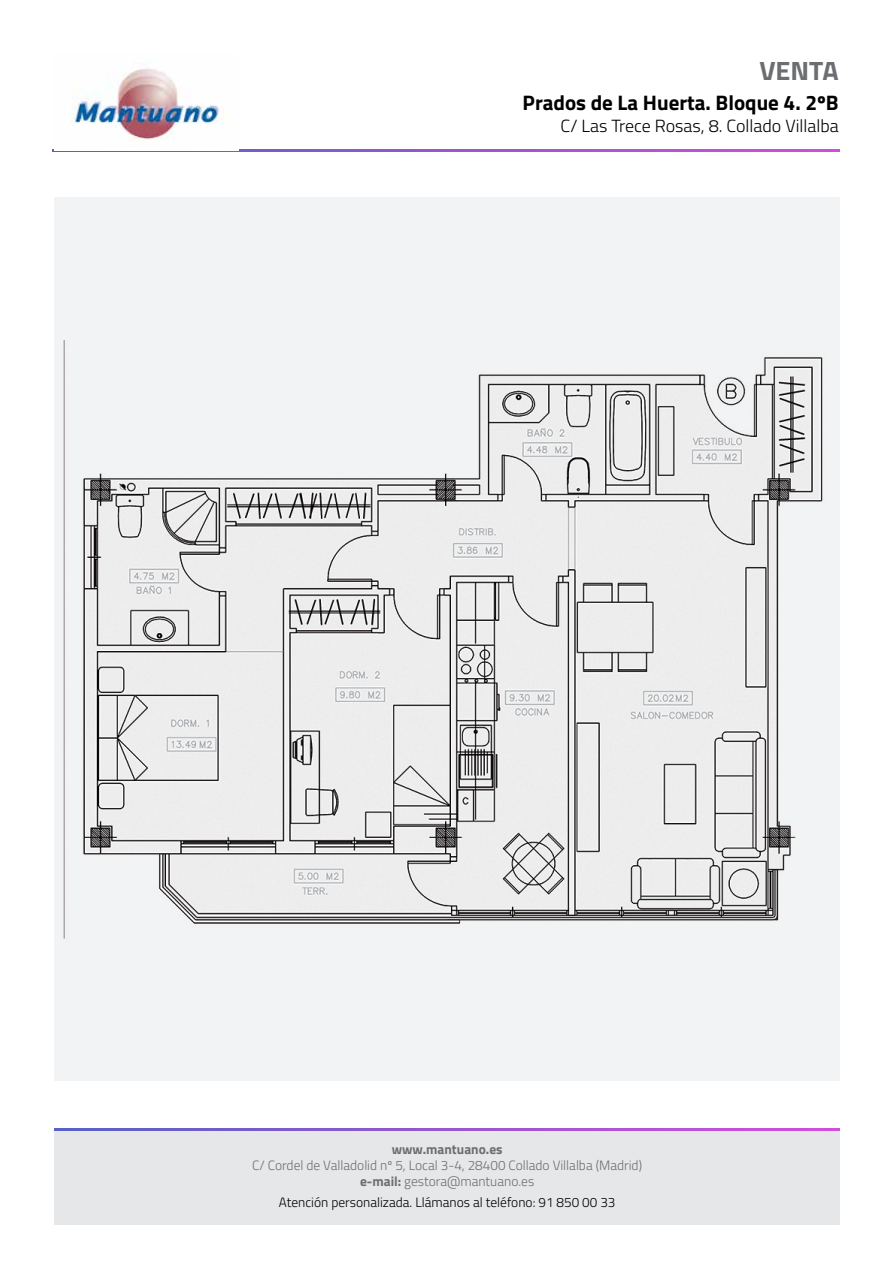
<style>
.page{position:relative;width:893px;height:1263px;background:#fff}
.page>*{position:absolute;margin:0;border:0;box-sizing:border-box;transform-origin:0 0}
.t1{font:700 26.4px "Titillium Web";color:#6d6e71}
.t2{font:700 21px "Titillium Web";color:#000}
.t3{font:300 17.7px "Titillium Web";color:#000}
.t4{font:300 13.5px/16.2px "Titillium Web";color:#6d6e71;text-align:center}
.t5{font:300 13.5px "Titillium Web";color:#000}
.t6{font:700 13.5px "Titillium Web";color:#6d6e71}
.s1{font-weight:700}
</style>
<div class="page">
<div style="left:54px;top:1130px;width:786px;height:95px;background:#e6e7e8"></div>
<img style="left:53px;top:150px;width:787px;height:1px">
<img style="left:54px;top:1129px;width:786px;height:1px">
<img style="left:71px;top:68px;width:155px;height:72px">
<div style="left:54px;top:197px;width:785px;height:884px;background:#f2f3f4"></div>
<img style="left:64px;top:340px;width:759px;height:599px">
<p class="t1" style="left:759px;top:51px;width:81px">VENTA</p>
<p class="t2" style="left:523px;top:86px;width:318px">Prados de La Huerta. Bloque 4. 2ºB</p>
<p class="t3" style="left:560px;top:113px;width:280px">C/ Las Trece Rosas, 8. Collado Villalba</p>
<p class="t6" style="left:392px;top:1139px;width:112px">www.mantuano.es</p>
<p class="t4" style="left:252px;top:1156px;width:391px">C/ Cordel de Valladolid nº 5, Local 3-4, 28400 Collado Villalba (Madrid) <span class="s1">e-mail:</span> gestora@mantuano.es</p>
<p class="t5" style="left:279px;top:1192px;width:338px">Atención personalizada. Llámanos al teléfono: 91 850 00 33</p>
</div>
